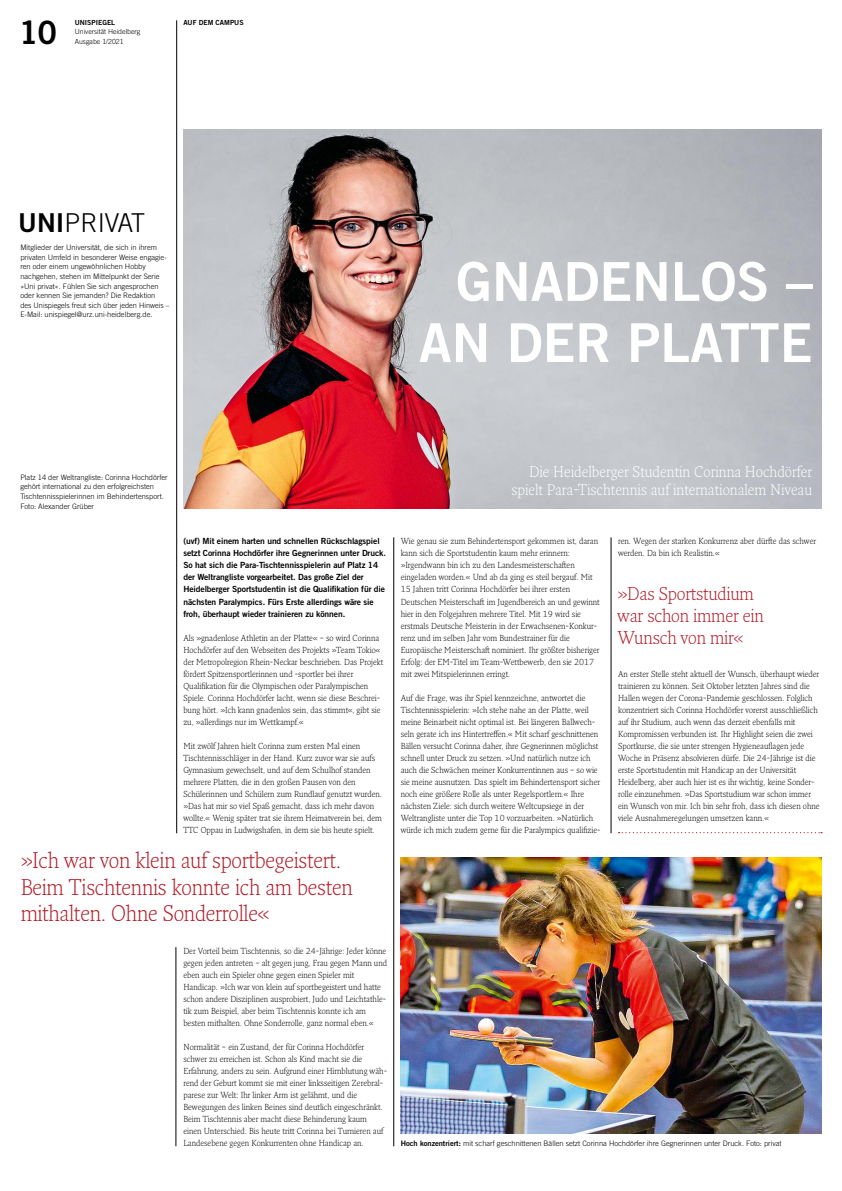
<style>
.page{position:relative;width:842px;height:1191px;background:#fff}
.page>*{position:absolute;margin:0;border:0;box-sizing:border-box;transform-origin:0 0}
.Head_28pt{font:53.7px/61.1px "Trade Gothic LT Std Bd 2";color:#fff;text-align:right}
._04_Sprachversion_12{font:32.2px "Trade Gothic LT Std Bd 2";color:#000}
.Meldung_Head{font:300 26px "Trade Gothic LT Std";color:#000}
.t1{font:300 22px/26px "Fresco Pro";letter-spacing:-.01em;color:#b21c27}
.t2{font:300 18px/22px "Fresco Pro";letter-spacing:-.01em;color:#b21c27}
.Subhead{font:300 15px/18px "Fresco Pro";color:#fff;text-align:right}
.Fließ{font:300 8.5px/12px "Fresco Pro";color:#000}
.Antexter{font:8.5px/12px "Trade Gothic LT Std Bd 2";letter-spacing:-.01em;color:#000}
.Meldung_Fließ{font:300 7.5px/9.6px "Trade Gothic LT Std";color:#000}
._04_Sprachversion_12-2{font:300 7px "Trade Gothic LT Std";color:#000}
._04_Sprachversion_12-3{font:7px "Trade Gothic LT Std Bd 2";color:#000}
.s1{font-family:"Trade Gothic LT Std Bd 2";font-weight:400}
</style>
<div class="page">
<hr style="left:176px;top:20px;width:1px;height:813px;background:#000">
<svg style="left:619px;top:832px;width:203px;height:1px"></svg>
<hr style="left:394px;top:537px;width:1px;height:609px;background:#000">
<hr style="left:176px;top:947px;width:1px;height:199px;background:#000">
<hr style="left:611px;top:537px;width:1px;height:296px;background:#000">
<img style="left:183px;top:129px;width:638px;height:379px">
<img style="left:401px;top:857px;width:421px;height:276px">
<p class="_04_Sprachversion_12" style="left:19px;top:12px;width:40px">10</p>
<p class="_04_Sprachversion_12-3" style="left:75px;top:19px;width:42px">UNISPIEGEL</p>
<p class="_04_Sprachversion_12-2" style="left:75px;top:28px;width:67px">Universität Heidelberg</p>
<p class="_04_Sprachversion_12-2" style="left:75px;top:37px;width:51px">Ausgabe 1/2021</p>
<p class="_04_Sprachversion_12-3" style="left:183px;top:19px;width:62px">AUF DEM CAMPUS</p>
<p class="Meldung_Head" style="left:18px;top:207px;width:129px"><span class="s1">UNI</span>PRIVAT</p>
<p class="Meldung_Fließ" style="left:20px;top:242px;width:151px">Mitglieder der Universität, die sich in ihrem privaten Umfeld in besonderer Weise engagie&shy;ren oder einem ungewöhnlichen Hobby nachgehen, stehen im Mittelpunkt der Serie »Uni privat«. Fühlen Sie sich angesprochen oder kennen Sie jemanden? Die Redaktion<br>des Unispiegels freut sich über jeden Hinweis – E-Mail: unispiegel@urz.uni-heidelberg.de.</p>
<p class="Head_28pt" style="left:419px;top:250px;width:395px">GNADENLOS –<br>AN DER PLATTE</p>
<p class="Meldung_Fließ" style="left:20px;top:472px;width:149px">Platz 14 der Weltrangliste: Corinna Hochdörfer gehört international zu den erfolgreichsten Tischtennisspielerinnen im Behindertensport.<br>Foto: Alexander Grüber</p>
<p class="Antexter" style="left:183px;top:535px;width:204px">(uvf) Mit einem harten und schnellen Rückschlagspiel setzt Corinna Hochdörfer ihre Gegnerinnen unter Druck.<br>So hat sich die Para-Tischtennisspielerin auf Platz 14 der Weltrangliste vorgearbeitet. Das große Ziel der Heidelberger Sportstudentin ist die Qualifikation für die nächsten Paralympics. Fürs Erste allerdings wäre sie froh, überhaupt wieder trainieren zu können.</p>
<p class="Fließ" style="left:183px;top:631px;width:201px">Als »gnadenlose Athletin an der Platte« – so wird Corinna Hochdörfer auf den Webseiten des Projekts »Team Tokio« der Metropolregion Rhein-Neckar beschrieben. Das Projekt fördert Spitzensportlerinnen und -sportler bei ihrer Qualifikation für die Olympischen oder Paralympischen Spiele. Corinna Hochdörfer lacht, wenn sie diese Beschrei&shy;bung hört. »Ich kann gnadenlos sein, das stimmt«, gibt sie zu, »allerdings nur im Wettkampf.«</p>
<p class="Fließ" style="left:183px;top:739px;width:200px">Mit zwölf Jahren hielt Corinna zum ersten Mal einen Tischtennisschläger in der Hand. Kurz zuvor war sie aufs Gymnasium gewechselt, und auf dem Schulhof standen mehrere Platten, die in den großen Pausen von den Schülerinnen und Schülern zum Rundlauf genutzt wurden. »Das hat mir so viel Spaß gemacht, dass ich mehr davon wollte.« Wenig später trat sie ihrem Heimatverein bei, dem TTC Oppau in Ludwigshafen, in dem sie bis heute spielt.</p>
<h3 class="t1" style="left:20px;top:847px;width:334px">»Ich war von klein auf sportbegeistert.<br>Beim Tischtennis konnte ich am besten mithalten. Ohne Sonderrolle«</h3>
<p class="Fließ" style="left:183px;top:944px;width:205px">Der Vorteil beim Tischtennis, so die 24-Jährige: Jeder könne gegen jeden antreten – alt gegen jung, Frau gegen Mann und eben auch ein Spieler ohne gegen einen Spieler mit Handicap. »Ich war von klein auf sportbegeistert und hatte schon andere Disziplinen ausprobiert, Judo und Leichtathle&shy;tik zum Beispiel, aber beim Tischtennis konnte ich am besten mithalten. Ohne Sonderrolle, ganz normal eben.«</p>
<p class="Fließ" style="left:183px;top:1040px;width:205px">Normalität – ein Zustand, der für Corinna Hochdörfer schwer zu erreichen ist. Schon als Kind macht sie die Erfahrung, anders zu sein. Aufgrund einer Hirnblutung wäh&shy;rend der Geburt kommt sie mit einer linksseitigen Zerebral&shy;parese zur Welt: Ihr linker Arm ist gelähmt, und die Bewegungen des linken Beines sind deutlich eingeschränkt.<br>Beim Tischtennis aber macht diese Behinderung kaum einen Unterschied. Bis heute tritt Corinna bei Turnieren auf Landesebene gegen Konkurrenten ohne Handicap an.</p>
<p class="Subhead" style="left:511px;top:462px;width:302px">Die Heidelberger Studentin Corinna Hochdörfer spielt Para-Tischtennis auf internationalem Niveau</p>
<p class="Fließ" style="left:401px;top:535px;width:201px">Wie genau sie zum Behindertensport gekommen ist, daran kann sich die Sportstudentin kaum mehr erinnern: »Irgendwann bin ich zu den Landesmeisterschaften eingeladen worden.« Und ab da ging es steil bergauf. Mit 15 Jahren tritt Corinna Hochdörfer bei ihrer ersten Deutschen Meisterschaft im Jugendbereich an und gewinnt hier in den Folgejahren mehrere Titel. Mit 19 wird sie erstmals Deutsche Meisterin in der Erwachsenen-Konkur&shy;renz und im selben Jahr vom Bundestrainer für die Europäische Meisterschaft nominiert. Ihr größter bisheriger Erfolg: der EM-Titel im Team-Wettbewerb, den sie 2017 mit zwei Mitspielerinnen erringt.</p>
<p class="Fließ" style="left:401px;top:691px;width:201px">Auf die Frage, was ihr Spiel kennzeichne, antwortet die Tischtennisspielerin: »Ich stehe nahe an der Platte, weil meine Beinarbeit nicht optimal ist. Bei längeren Ballwech&shy;seln gerate ich ins Hintertreffen.« Mit scharf geschnittenen Bällen versucht Corinna daher, ihre Gegnerinnen möglichst schnell unter Druck zu setzen. »Und natürlich nutze ich auch die Schwächen meiner Konkurrentinnen aus – so wie sie meine ausnutzen. Das spielt im Behindertensport sicher noch eine größere Rolle als unter Regelsportlern.« Ihre nächsten Ziele: sich durch weitere Weltcupsiege in der Weltrangliste unter die Top 10 vorzuarbeiten. »Natürlich würde ich mich zudem gerne für die Paralympics qualifizie-</p>
<p class="Fließ" style="left:618px;top:535px;width:200px">ren. Wegen der starken Konkurrenz aber dürfte das schwer werden. Da bin ich Realistin.«</p>
<h3 class="t2" style="left:618px;top:581px;width:148px">»Das Sportstudium war schon immer ein<br>Wunsch von mir«</h3>
<p class="Fließ" style="left:618px;top:667px;width:203px">An erster Stelle steht aktuell der Wunsch, überhaupt wieder trainieren zu können. Seit Oktober letzten Jahres sind die Hallen wegen der Corona-Pandemie geschlossen. Folglich konzentriert sich Corinna Hochdörfer vorerst ausschließlich auf ihr Studium, auch wenn das derzeit ebenfalls mit Kompromissen verbunden ist. Ihr Highlight seien die zwei Sportkurse, die sie unter strengen Hygieneauflagen jede Woche in Präsenz absolvieren dürfe. Die 24-Jährige ist die erste Sportstudentin mit Handicap an der Universität Heidelberg, aber auch hier ist es ihr wichtig, keine Sonder&shy;rolle einzunehmen. »Das Sportstudium war schon immer ein Wunsch von mir. Ich bin sehr froh, dass ich diesen ohne viele Ausnahmeregelungen umsetzen kann.«</p>
<p class="Meldung_Fließ" style="left:401px;top:1138px;width:382px"><span class="s1">Hoch konzentriert:</span> mit scharf geschnittenen Bällen setzt Corinna Hochdörfer ihre Gegnerinnen unter Druck. Foto: privat</p>
</div>
